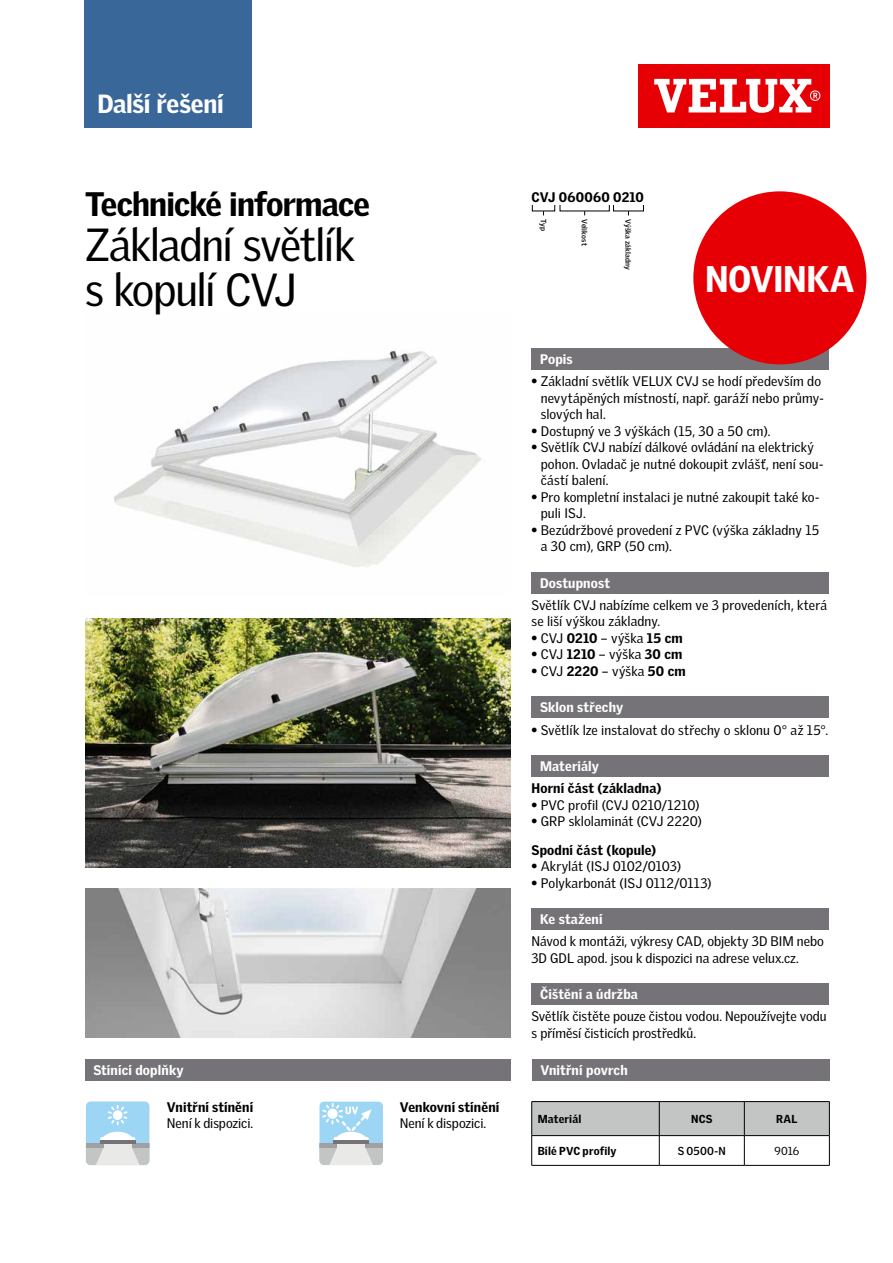
<style>
.page{position:relative;width:893px;height:1263px;background:#fff}
.page>*{position:absolute;margin:0;border:0;box-sizing:border-box;transform-origin:0 0}
.t1{font:45px/45px "Velux Gothic";letter-spacing:-.035em;color:#000}
.t2{font:900 36px "Velux Gothic";letter-spacing:-.015em;color:#fff}
.t3{font:900 33px "Velux Gothic";letter-spacing:-.025em;color:#000}
.t4{font:900 25.65px "Velux Gothic";letter-spacing:-.01em;color:#fff}
.t5{font:13.5px/16.5px "Velux Gothic";letter-spacing:.005em;color:#000}
.t6{font:900 13.5px "Velux Gothic";letter-spacing:.01em;color:#000}
.t7{font:900 13.5px "Velux Gothic";letter-spacing:.01em;color:#fff}
.t8{font:900 11.25px "Velux Gothic";letter-spacing:.015em;color:#000}
.t9{font:700 11.25px "Velux Gothic";color:#000}
.t10{font:11.25px "Velux Gothic";color:#000}
.t11{font:700 7.5px "Velux Gothic";letter-spacing:.02em;color:#000}
.s1{font-weight:900}
.s2{font-weight:400}
</style>
<div class="page">
<div style="left:638px;top:64px;width:191px;height:64px;background:#e60005"></div>
<svg style="left:654px;top:79px;width:166px;height:34px"></svg>
<img style="left:114px;top:350px;width:367px;height:217px">
<img style="left:85px;top:618px;width:425px;height:249px">
<img style="left:85px;top:888px;width:425px;height:149px">
<div style="left:531px;top:349px;width:298px;height:21px;background:#757377"></div>
<div style="left:531px;top:572px;width:298px;height:21px;background:#757377"></div>
<div style="left:531px;top:697px;width:298px;height:21px;background:#757377"></div>
<div style="left:531px;top:755px;width:298px;height:21px;background:#757377"></div>
<div style="left:531px;top:908px;width:298px;height:21px;background:#757377"></div>
<div style="left:531px;top:983px;width:298px;height:21px;background:#757377"></div>
<div style="left:532px;top:1059px;width:297px;height:21px;background:#757377"></div>
<svg style="left:531px;top:1101px;width:299px;height:64px"></svg>
<hr style="left:531px;top:1165px;width:128px;height:1px;background:#000">
<hr style="left:659px;top:1165px;width:85px;height:1px;background:#000">
<hr style="left:744px;top:1165px;width:86px;height:1px;background:#000">
<div style="left:85px;top:1059px;width:425px;height:21px;background:#757377"></div>
<svg style="left:86px;top:1101px;width:64px;height:64px;background:#b7d6e6"></svg>
<svg style="left:319px;top:1101px;width:64px;height:64px;background:#bbd7e6"></svg>
<div style="left:85px;top:0;width:167px;height:128px;background:#396799"></div>
<div style="left:693px;top:191px;width:173px;height:173px;background:#e60005;border-radius:50%"></div>
<h3 class="t4" style="left:97px;top:87px;width:128px">Další řešení</h3>
<h3 class="t3" style="left:85px;top:184px;width:286px">Technické informace</h3>
<h1 class="t1" style="left:85px;top:222px;width:272px">Základní světlík s kopulí CVJ</h1>
<p class="t7" style="left:93px;top:1061px;width:92px">Stínící doplňky</p>
<p class="t6" style="left:167px;top:1098px;width:88px">Vnitřní stínění</p>
<p class="t5" style="left:167px;top:1115px;width:88px">Není k dispozici.</p>
<p class="t6" style="left:400px;top:1098px;width:101px">Venkovní stínění</p>
<p class="t5" style="left:400px;top:1115px;width:88px">Není k dispozici.</p>
<p class="t6" style="left:532px;top:188px;width:114px">CVJ 060060 0210</p>
<p class="t11" style="left:548px;top:219px;width:13px;rotate:90deg">Typ</p>
<p class="t11" style="left:589px;top:219px;width:28px;rotate:90deg">Velikost</p>
<p class="t11" style="left:633px;top:219px;width:53px;rotate:90deg">Výška základny</p>
<h2 class="t2" style="left:705px;top:256px;width:151px">NOVINKA</h2>
<p class="t7" style="left:540px;top:351px;width:34px">Popis</p>
<p class="t5" style="left:541px;top:373px;width:284px;text-indent:-9px"><span class="s1">•</span> Základní světlík VELUX CVJ se hodí především do nevytápěných místností, např. garáží nebo průmy&shy;slových hal.</p>
<p class="t5" style="left:531px;top:423px;width:240px"><span class="s1">•</span> Dostupný ve 3 výškách (15, 30 a 50 cm).</p>
<p class="t5" style="left:541px;top:439px;width:284px;text-indent:-9px"><span class="s1">•</span> Světlík CVJ nabízí dálkové ovládání na elektrický pohon. Ovladač je nutné dokoupit zvlášť, není sou&shy;částí balení.</p>
<p class="t5" style="left:541px;top:489px;width:280px;text-indent:-9px"><span class="s1">•</span> Pro kompletní instalaci je nutné zakoupit také ko&shy;puli ISJ.</p>
<p class="t5" style="left:541px;top:522px;width:280px;text-indent:-9px"><span class="s1">•</span> Bezúdržbové provedení z PVC (výška základny 15 a 30 cm), GRP (50 cm).</p>
<p class="t7" style="left:540px;top:574px;width:71px">Dostupnost</p>
<p class="t5" style="left:531px;top:597px;width:297px">Světlík CVJ nabízíme celkem ve 3 provedeních, která se liší výškou základny.</p>
<p class="t6" style="left:531px;top:629px;width:153px">• <span class="s2">CVJ</span> 0210 <span class="s2">– výška</span> 15 cm</p>
<p class="t6" style="left:531px;top:646px;width:152px">• <span class="s2">CVJ</span> 1210 <span class="s2">– výška</span> 30 cm</p>
<p class="t6" style="left:531px;top:662px;width:156px">• <span class="s2">CVJ</span> 2220 <span class="s2">– výška</span> 50 cm</p>
<p class="t7" style="left:540px;top:699px;width:85px">Sklon střechy</p>
<p class="t5" style="left:531px;top:721px;width:298px"><span class="s1">•</span> Světlík lze instalovat do střechy o sklonu 0° až 15°.</p>
<p class="t7" style="left:540px;top:757px;width:61px">Materiály</p>
<p class="t6" style="left:531px;top:780px;width:131px">Horní část (základna)</p>
<p class="t5" style="left:531px;top:796px;width:170px"><span class="s1">•</span> PVC profil (CVJ 0210/1210)</p>
<p class="t5" style="left:531px;top:807px;width:172px;line-height:28.5px"><span class="s1">•</span> GRP sklolaminát (CVJ 2220)<br><span class="s1">Spodní část (kopule)</span></p>
<p class="t5" style="left:531px;top:858px;width:151px"><span class="s1">•</span> Akrylát (ISJ 0102/0103)</p>
<p class="t5" style="left:531px;top:874px;width:182px"><span class="s1">•</span> Polykarbonát (ISJ 0112/0113)</p>
<p class="t7" style="left:540px;top:910px;width:64px">Ke stažení</p>
<p class="t5" style="left:531px;top:933px;width:294px">Návod k montáži, výkresy CAD, objekty 3D BIM nebo<br>3D GDL apod. jsou k dispozici na adrese velux.cz.</p>
<p class="t7" style="left:540px;top:985px;width:99px">Čištění a údržba</p>
<p class="t5" style="left:531px;top:1008px;width:297px">Světlík čistěte pouze čistou vodou. Nepoužívejte vodu s příměsí čisticích prostředků.</p>
<p class="t7" style="left:540px;top:1061px;width:89px">Vnitřní povrch</p>
<p class="t8" style="left:538px;top:1112px;width:45px">Materiál</p>
<p class="t8" style="left:691px;top:1112px;width:23px">NCS</p>
<p class="t8" style="left:776px;top:1112px;width:23px">RAL</p>
<p class="t8" style="left:538px;top:1143px;width:80px">Bílé PVC profily</p>
<p class="t9" style="left:678px;top:1144px;width:50px">S 0500-N</p>
<p class="t10" style="left:774px;top:1144px;width:26px">9016</p>
</div>
